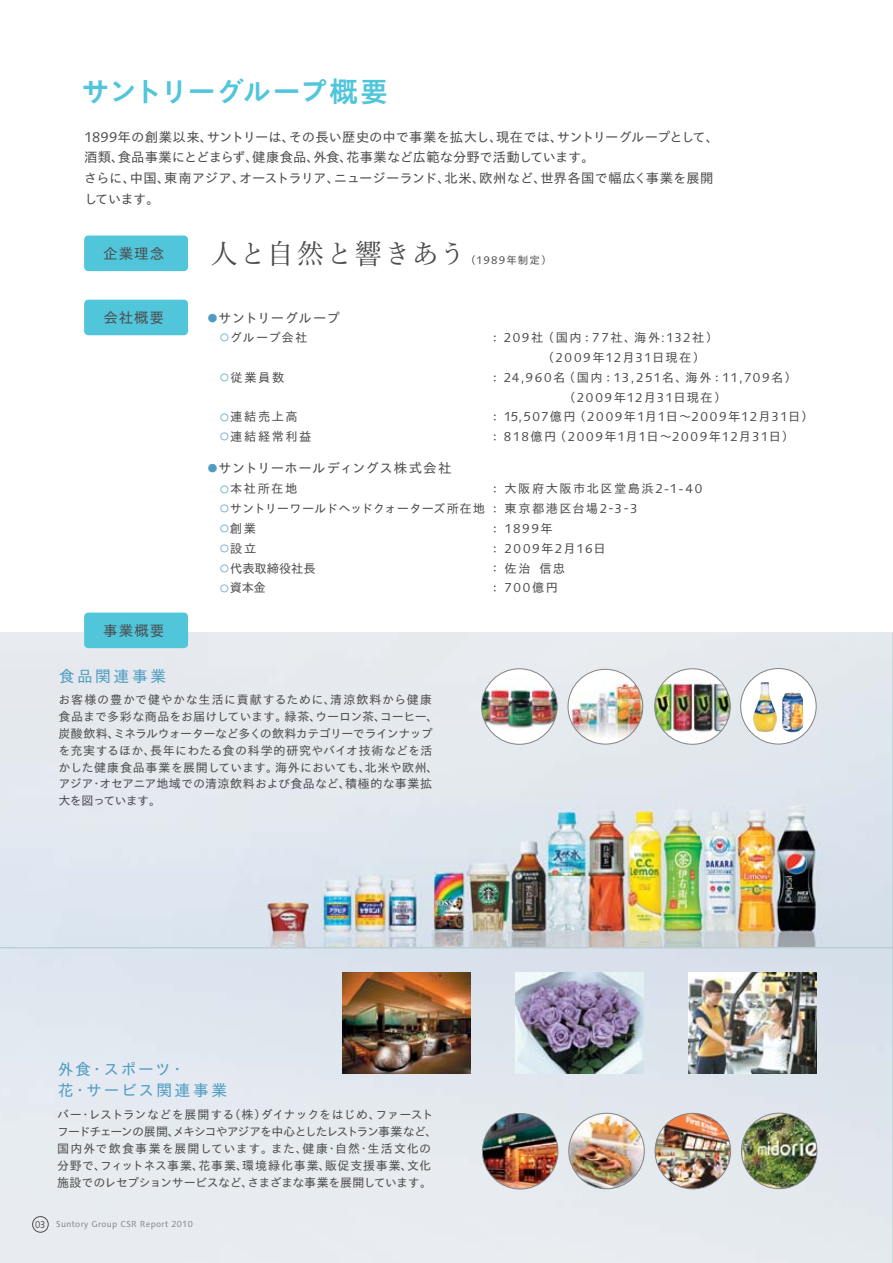
<style>
.page{position:relative;width:893px;height:1263px;background:#fff}
.page>*{position:absolute;margin:0;border:0;box-sizing:border-box;transform-origin:0 0}
.t1{font:28.5px "Suntory Gothic B 83 pv RKSJ H";letter-spacing:-.035em;color:#51c6db}
.t2{font:27.75px "Suntory Mincho R 83 pv RKSJ H";letter-spacing:.035em;color:#4c4c4e}
.t3{font:15.75px/21px "Suntory Gothic R 83 pv RKSJ H";letter-spacing:.11em;color:#4e9dc1}
.t4{font:15.75px "Suntory Gothic R 83 pv RKSJ H";letter-spacing:.14em;color:#4e9dc1}
.t5{font:14.55px "Suntory Gothic R 83 pv RKSJ H";letter-spacing:.055em;color:#4c4c4e}
.t6{font:13.5px "Suntory Gothic R 83 pv RKSJ H";letter-spacing:.01em;color:#4c4c4e}
.t7{font:13.35px/20.7px "Suntory Gothic R 83 pv RKSJ H";letter-spacing:-.005em;color:#4c4c4e}
.t8{font:12.3px/19.8px "Suntory Gothic R 83 pv RKSJ H";letter-spacing:.105em;color:#4c4c4e}
.t9{font:12.3px "Suntory Gothic R 83 pv RKSJ H";letter-spacing:-.01em;color:#4c4c4e}
.t10{font:12px/17px "Suntory Gothic R 83 pv RKSJ H";color:#4c4c4e}
.t11{font:10.5px "Suntory Gothic R 83 pv RKSJ H";letter-spacing:.105em;color:#4c4c4e}
.t12{font:8.25px "SUNTORY Syntax";letter-spacing:.04em;color:#808285}
.s1{font-size:10.2px;color:#4e9dc1}
.s2{font-size:9.45px;color:#4e9dc1}
.s3{font-size:9.6px;color:#4c4c4e}
</style>
<div class="page">
<img style="left:1px;top:633px;width:891px;height:629px">
<hr style="left:1px;top:947px;width:892px;height:1px;background:#b1c6c8">
<img style="left:688px;top:972px;width:129px;height:101px">
<img style="left:342px;top:972px;width:128px;height:101px">
<hr style="left:892px;top:633px;width:1px;height:629px;background:#b1c6c8">
<div style="left:32px;top:1216px;width:16px;height:16px;border:1px solid #4c4c4e;border-radius:50%"></div>
<div style="left:84px;top:235px;width:104px;height:36px;background:#51c6db;border-radius:4px"></div>
<div style="left:84px;top:300px;width:104px;height:35px;background:#51c6db;border-radius:4px"></div>
<div style="left:84px;top:612px;width:104px;height:36px;background:#51c6db;border-radius:4px"></div>
<img style="left:741px;top:1113px;width:76px;height:75px;border-radius:50%">
<img style="left:482px;top:1113px;width:76px;height:76px;border-radius:50%">
<img style="left:569px;top:1113px;width:75px;height:76px;border-radius:50%">
<img style="left:655px;top:1113px;width:76px;height:76px;border-radius:50%">
<div style="left:482px;top:1113px;width:76px;height:76px;border:1px solid #808285;border-radius:50%"></div>
<div style="left:568px;top:1113px;width:77px;height:76px;border:1px solid #808285;border-radius:50%"></div>
<div style="left:655px;top:1113px;width:76px;height:76px;border:1px solid #808285;border-radius:50%"></div>
<div style="left:741px;top:1113px;width:76px;height:76px;border:1px solid #808285;border-radius:50%"></div>
<img style="left:482px;top:669px;width:75px;height:75px;border-radius:50%">
<div style="left:481px;top:668px;width:76px;height:76px;border:1px solid #808285;border-radius:50%"></div>
<img style="left:655px;top:669px;width:75px;height:75px;border-radius:50%">
<div style="left:654px;top:668px;width:76px;height:76px;border:1px solid #808285;border-radius:50%"></div>
<img style="left:515px;top:972px;width:128px;height:101px">
<div style="left:741px;top:669px;width:75px;height:75px;background:#fff;border-radius:50%"></div>
<div style="left:740px;top:668px;width:76px;height:76px;border:1px solid #808285;border-radius:50%"></div>
<img style="left:782px;top:692px;width:21px;height:40px">
<img style="left:753px;top:682px;width:24px;height:50px">
<svg style="left:568px;top:669px;width:75px;height:75px"></svg>
<img style="left:568px;top:674px;width:75px;height:65px">
<div style="left:568px;top:669px;width:75px;height:75px;border:1px solid #808285;border-radius:50%"></div>
<h1 class="t1" style="left:81px;top:81px;width:309px">サントリーグループ概要</h1>
<p class="t7" style="left:84px;top:128px;width:637px">1899年の創業以来、サントリーは、その長い歴史の中で事業を拡大し、現在では、サントリーグループとして、酒類、食品事業にとどまらず、健康食品、外食、花事業など広範な分野で活動しています。<br>さらに、中国、東南アジア、オーストラリア、ニュージーランド、北米、欧州など、世界各国で幅広く事業を展開しています。</p>
<p class="t5" style="left:103px;top:248px;width:63px">企業理念</p>
<h2 class="t2" style="left:210px;top:243px;width:257px">人と自然と響きあう</h2>
<p class="t11" style="left:466px;top:256px;width:87px">（1989年制定）</p>
<p class="t5" style="left:104px;top:312px;width:62px">会社概要</p>
<p class="t6" style="left:207px;top:312px;width:134px"><span class="s1">●</span>サントリーグループ</p>
<p class="t8" style="left:220px;top:329px;width:89px"><span class="s2">○</span>グループ会社</p>
<p class="t8" style="left:220px;top:369px;width:66px"><span class="s2">○</span>従業員数</p>
<p class="t8" style="left:220px;top:408px;width:79px"><span class="s2">○</span>連結売上高</p>
<p class="t8" style="left:220px;top:428px;width:93px"><span class="s2">○</span>連結経常利益</p>
<p class="t6" style="left:207px;top:462px;width:246px"><span class="s1">●</span>サントリーホールディングス株式会社</p>
<p class="t8" style="left:489px;top:329px;width:231px">：209社（国内：77社、海外:132社）</p>
<p class="t8" style="left:504px;top:349px;width:203px">　　　（2009年12月31日現在）</p>
<p class="t8" style="left:489px;top:369px;width:309px">：24,960名（国内：13,251名、海外：11,709名）</p>
<p class="t8" style="left:504px;top:389px;width:224px">　　　　　（2009年12月31日現在）</p>
<p class="t8" style="left:489px;top:408px;width:326px">：15,507億円（2009年1月1日～2009年12月31日）</p>
<p class="t8" style="left:489px;top:428px;width:307px">：818億円（2009年1月1日～2009年12月31日）</p>
<p class="t5" style="left:103px;top:625px;width:63px">事業概要</p>
<h3 class="t4" style="left:59px;top:670px;width:109px">食品関連事業</h3>
<p class="t8" style="left:489px;top:480px;width:215px">：大阪府大阪市北区堂島浜2-1-40</p>
<p class="t8" style="left:489px;top:500px;width:150px;text-indent:-269px"><span class="s2">○</span>サントリーワールドヘッドクォーターズ所在地：東京都港区台場2-3-3：1899年<br>： 2009年2月16日<br>：佐治　信忠<br>：700億円</p>
<p class="t8" style="left:220px;top:480px;width:79px"><span class="s2">○</span>本社所在地</p>
<p class="t8" style="left:220px;top:520px;width:38px"><span class="s2">○</span>創業</p>
<p class="t8" style="left:220px;top:540px;width:38px"><span class="s2">○</span>設立</p>
<p class="t9" style="left:220px;top:563px;width:97px"><span class="s2">○</span>代表取締役社長</p>
<p class="t8" style="left:220px;top:579px;width:47px"><span class="s2">○</span>資本金</p>
<p class="t10" style="left:58px;top:692px;width:382px">お客様の豊かで健やかな生活に貢献するために、清涼飲料から健康食品まで多彩な商品をお届けしています。緑茶、ウーロン茶、コーヒー、炭酸飲料、ミネラルウォーターなど多くの飲料カテゴリーでラインナップを充実するほか、長年にわたる食の科学的研究やバイオ技術などを活かした健康食品事業を展開しています。海外においても、北米や欧州、アジア・オセアニア地域での清涼飲料および食品など、積極的な事業拡大を図っています。</p>
<h3 class="t3" style="left:58px;top:1061px;width:171px">外食・スポーツ・<br>花・サービス関連事業</h3>
<p class="t10" style="left:57px;top:1108px;width:382px">バー・レストランなどを展開する（株）ダイナックをはじめ、ファーストフードチェーンの展開、メキシコやアジアを中心としたレストラン事業など、国内外で飲食事業を展開しています。また、健康・自然・生活文化の分野で、フィットネス事業、花事業、環境緑化事業、販促支援事業、文化施設でのレセプションサービスなど、さまざまな事業を展開しています。</p>
<p class="t12" style="left:35px;top:1219px;width:159px"><span class="s3">03</span> Suntory Group CSR Report 2010</p>
</div>
